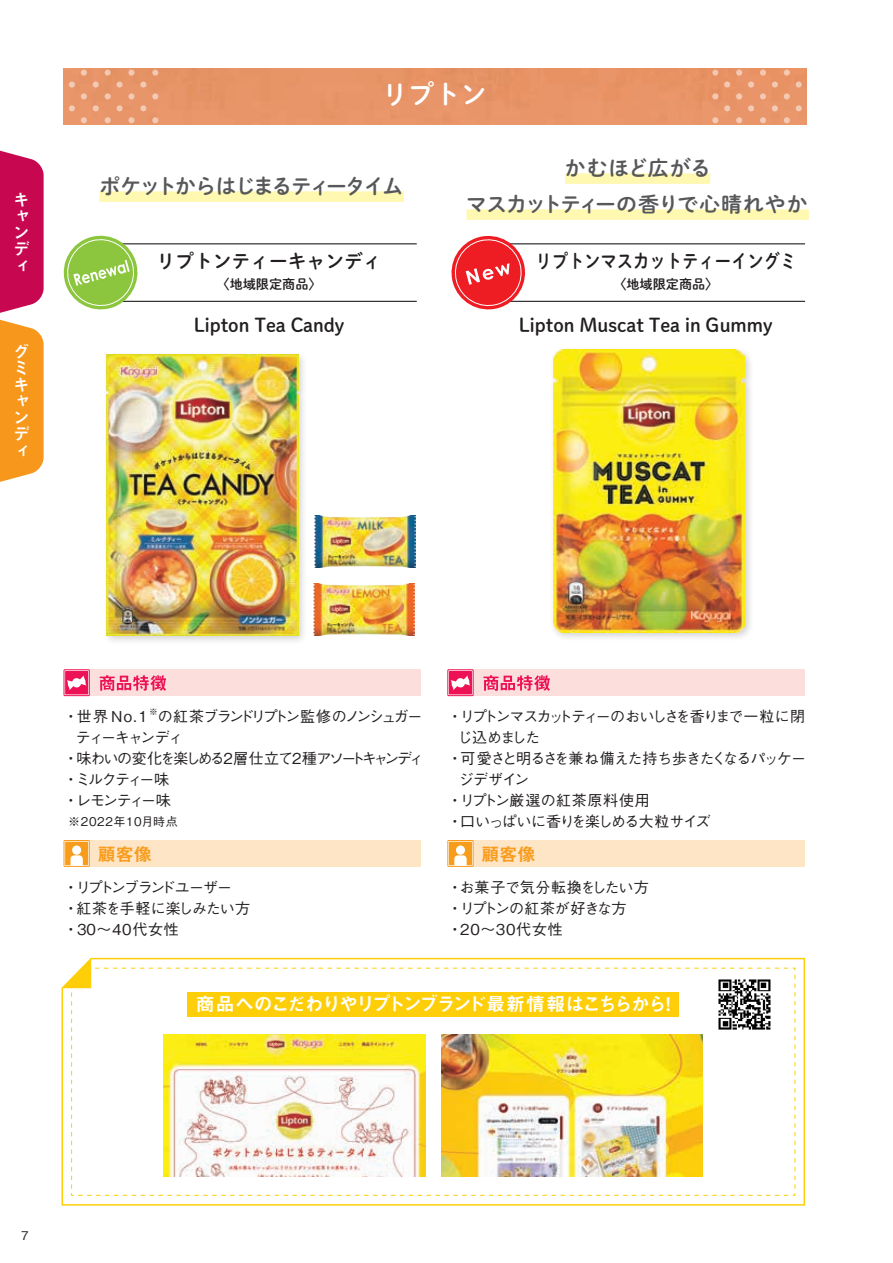
<style>
.page{position:relative;width:893px;height:1263px;background:#fff}
.page>*{position:absolute;margin:0;border:0;box-sizing:border-box;transform-origin:0 0}
.t1{font:26.25px "Shuei M Go Std B";color:#fff}
.t2{font:21px/36px "Shuei M Go Std B";letter-spacing:-.03em;color:#57585a;text-align:center}
.t3{font:21px "Shuei M Go Std B";letter-spacing:-.105em;color:#57585a}
.t4{font:18.9px "Midashi Go Pro MB31";letter-spacing:-.095em;color:#fff}
.t5{font:18.75px "Shuei M Go Std B";color:#231f20}
.t6{font:18.75px "Shuei M Go Std B";color:#231f20;scale:.87 1}
.t7{font:18px "Midashi Go Pro MB31";color:#f89c1c}
.t8{font:16.5px/16.5px "Midashi Go Pro MB31";color:#fff;text-align:justify}
.t9{font:500 15px/21px "Gothic BBB Pro";letter-spacing:-.075em;color:#231f20}
.t10{font:500 15px/21px "Gothic BBB Pro";letter-spacing:-.01em;color:#231f20}
.t11{font:500 15px "Gothic BBB Pro";letter-spacing:-.125em;color:#231f20}
.t12{font:500 15px "Gothic BBB Pro";letter-spacing:-.13em;color:#231f20}
.t13{font:500 15px "Gothic BBB Pro";letter-spacing:-.15em;color:#231f20}
.t14{font:500 15px "Gothic BBB Pro";letter-spacing:.035em;color:#231f20}
.t15{font:500 15px "Gothic BBB Pro";letter-spacing:-.12em;color:#231f20}
.t16{font:500 15px "Gothic BBB Pro";letter-spacing:-.11em;color:#231f20}
.t17{font:13.2px "Shuei M Go Std B";color:#231f20}
.t18{font:500 12px "Gothic BBB Pro";letter-spacing:.05em;color:#231f20}
.t19{font:500 8.7px "Gothic BBB Pro";color:#231f20}
</style>
<div class="page">
<div style="left:64px;top:68px;width:743px;height:57px;background:#e79569"></div>
<svg style="left:712px;top:70px;width:6px;height:6px"></svg>
<svg style="left:712px;top:93px;width:6px;height:6px"></svg>
<svg style="left:712px;top:117px;width:6px;height:6px"></svg>
<svg style="left:736px;top:70px;width:6px;height:6px"></svg>
<div style="left:724px;top:81px;width:6px;height:7px;background:#f3c8b1;border-radius:50%"></div>
<svg style="left:736px;top:93px;width:6px;height:6px"></svg>
<svg style="left:724px;top:105px;width:6px;height:6px"></svg>
<svg style="left:736px;top:117px;width:6px;height:6px"></svg>
<svg style="left:760px;top:70px;width:6px;height:6px"></svg>
<div style="left:748px;top:81px;width:6px;height:7px;background:#f4c9b3;border-radius:50%"></div>
<svg style="left:760px;top:93px;width:6px;height:6px"></svg>
<svg style="left:748px;top:105px;width:6px;height:6px"></svg>
<svg style="left:760px;top:117px;width:6px;height:6px"></svg>
<svg style="left:784px;top:70px;width:6px;height:6px"></svg>
<div style="left:772px;top:81px;width:6px;height:7px;background:#f3c8b1;border-radius:50%"></div>
<svg style="left:784px;top:93px;width:6px;height:6px"></svg>
<div style="left:796px;top:81px;width:6px;height:7px;background:#f1c8b2;border-radius:50%"></div>
<svg style="left:772px;top:105px;width:6px;height:6px"></svg>
<svg style="left:784px;top:117px;width:6px;height:6px"></svg>
<svg style="left:796px;top:105px;width:6px;height:6px"></svg>
<svg style="left:152px;top:117px;width:6px;height:6px"></svg>
<svg style="left:152px;top:93px;width:6px;height:6px"></svg>
<svg style="left:152px;top:70px;width:6px;height:6px"></svg>
<div style="left:128px;top:117px;width:7px;height:6px;background:#f2c9b3;border-radius:50%"></div>
<svg style="left:140px;top:105px;width:6px;height:6px"></svg>
<svg style="left:128px;top:93px;width:7px;height:6px"></svg>
<svg style="left:140px;top:81px;width:6px;height:7px"></svg>
<svg style="left:128px;top:70px;width:7px;height:6px"></svg>
<svg style="left:105px;top:117px;width:6px;height:6px"></svg>
<svg style="left:117px;top:105px;width:6px;height:6px"></svg>
<svg style="left:105px;top:93px;width:6px;height:6px"></svg>
<svg style="left:117px;top:81px;width:6px;height:7px"></svg>
<svg style="left:105px;top:70px;width:6px;height:6px"></svg>
<svg style="left:81px;top:117px;width:6px;height:6px"></svg>
<svg style="left:93px;top:105px;width:6px;height:6px"></svg>
<svg style="left:81px;top:93px;width:6px;height:6px"></svg>
<svg style="left:69px;top:105px;width:6px;height:6px"></svg>
<div style="left:93px;top:81px;width:6px;height:7px;background:#f2c9b3;border-radius:50%"></div>
<svg style="left:81px;top:70px;width:6px;height:6px"></svg>
<div style="left:69px;top:81px;width:6px;height:7px;background:#f3cab4;border-radius:50%"></div>
<hr style="left:117px;top:301px;width:300px;height:1px;background:#231f20">
<hr style="left:119px;top:243px;width:298px;height:1px;background:#231f20">
<hr style="left:505px;top:301px;width:300px;height:1px;background:#231f20">
<hr style="left:507px;top:243px;width:298px;height:1px;background:#231f20">
<div style="left:103px;top:351px;width:205px;height:294px;background:#231f20;opacity:.2"></div>
<img style="left:107px;top:355px;width:191px;height:281px">
<div style="left:549px;top:346px;width:205px;height:296px;background:#231f20;opacity:.2"></div>
<img style="left:553px;top:350px;width:192px;height:282px">
<div style="left:99px;top:191px;width:305px;height:11px;background:#fff8b0"></div>
<div style="left:565px;top:173px;width:145px;height:11px;background:#fff8b0"></div>
<div style="left:466px;top:209px;width:343px;height:11px;background:#fff8b0"></div>
<svg style="left:63px;top:235px;width:78px;height:75px"></svg>
<svg style="left:61px;top:957px;width:745px;height:249px"></svg>
<svg style="left:62px;top:958px;width:734px;height:238px"></svg>
<div style="left:187px;top:992px;width:492px;height:24px;background:#fece08"></div>
<svg style="left:451px;top:235px;width:78px;height:75px"></svg>
<div style="left:85px;top:669px;width:336px;height:27px;background:#fcdfdc"></div>
<svg style="left:100px;top:675px;width:66px;height:16px"></svg>
<div style="left:64px;top:669px;width:26px;height:27px;border:1px solid #ed1255"></div>
<div style="left:65px;top:671px;width:23px;height:23px;background:#ed1255"></div>
<svg style="left:67px;top:675px;width:20px;height:15px"></svg>
<div style="left:469px;top:669px;width:336px;height:27px;background:#fcdfdc"></div>
<svg style="left:483px;top:675px;width:67px;height:16px"></svg>
<div style="left:448px;top:669px;width:25px;height:27px;border:1px solid #ed1255"></div>
<div style="left:449px;top:671px;width:23px;height:23px;background:#ed1255"></div>
<svg style="left:451px;top:675px;width:19px;height:15px"></svg>
<div style="left:84px;top:840px;width:337px;height:26px;background:#fee5c6"></div>
<div style="left:64px;top:840px;width:25px;height:26px;border:1px solid #f89c1c"></div>
<div style="left:65px;top:842px;width:23px;height:23px;background:#f89c1c"></div>
<div style="left:72px;top:845px;width:9px;height:10px;background:#fff;border-radius:50%"></div>
<svg style="left:70px;top:855px;width:13px;height:11px"></svg>
<div style="left:468px;top:840px;width:337px;height:26px;background:#fee5c6"></div>
<div style="left:448px;top:840px;width:25px;height:26px;border:1px solid #f89c1c"></div>
<div style="left:449px;top:842px;width:23px;height:23px;background:#f89c1c"></div>
<div style="left:456px;top:845px;width:9px;height:10px;background:#fff;border-radius:50%"></div>
<svg style="left:454px;top:855px;width:13px;height:11px"></svg>
<img style="left:314px;top:515px;width:102px;height:53px">
<img style="left:313px;top:583px;width:102px;height:53px">
<img style="left:164px;top:1034px;width:261px;height:142px">
<img style="left:441px;top:1034px;width:262px;height:142px">
<img style="left:713px;top:972px;width:63px;height:64px">
<svg style="left:0;top:150px;width:44px;height:332px;background:#e2634d"></svg>
<p class="t8" style="left:13px;top:189px;width:18px">キャンディ</p>
<p class="t8" style="left:13px;top:341px;width:18px;text-align:left">グミキャンディ</p>
<h1 class="t1" style="left:382px;top:75px;width:106px">リプトン</h1>
<h2 class="t3" style="left:99px;top:170px;width:305px">ポケットからはじまるティータイム</h2>
<p class="t5" style="left:157px;top:247px;width:226px">リプトンティーキャンディ</p>
<p class="t17" style="left:217px;top:274px;width:106px">〈地域限定商品〉</p>
<h2 class="t2" style="left:466px;top:149px;width:343px">かむほど広がる<br>マスカットティーの香りで心晴れやか</h2>
<p class="t6" style="left:535px;top:247px;width:301px">リプトンマスカットティーイングミ</p>
<p class="t17" style="left:613px;top:274px;width:106px">〈地域限定商品〉</p>
<p class="t5" style="left:194px;top:311px;width:152px">Lipton Tea Candy</p>
<p class="t5" style="left:519px;top:311px;width:255px">Lipton Muscat Tea in Gummy</p>
<p class="t9" style="left:64px;top:704px;width:86px">・世界 No.1</p>
<p class="t19" style="left:149px;top:704px;width:10px">※</p>
<p class="t13" style="left:158px;top:704px;width:266px">の紅茶ブランドリプトン監修のノンシュガー</p>
<p class="t15" style="left:76px;top:725px;width:109px">ティーキャンディ</p>
<p class="t12" style="left:64px;top:746px;width:362px">・味わいの変化を楽しめる2 層仕立て2種アソートキャンディ</p>
<p class="t11" style="left:64px;top:767px;width:107px">・ミルクティー味</p>
<p class="t16" style="left:64px;top:788px;width:109px">・レモンティー味</p>
<p class="t18" style="left:68px;top:812px;width:111px">※2022年10月時点</p>
<p class="t11" style="left:447px;top:704px;width:359px">・リプトンマスカットティーのおいしさを香りまで一粒に閉</p>
<p class="t9" style="left:458px;top:725px;width:84px">じ込めました</p>
<p class="t9" style="left:447px;top:746px;width:360px">・可愛さと明るさを兼ね備えた持ち歩きたくなるパッケー</p>
<p class="t9" style="left:459px;top:767px;width:72px">ジデザイン</p>
<p class="t14" style="left:447px;top:788px;width:204px">・リプトン厳選の紅茶原料使用</p>
<p class="t9" style="left:447px;top:809px;width:265px">・口いっぱいに香りを楽しめる大粒サイズ</p>
<p class="t7" style="left:98px;top:839px;width:55px">顧客像</p>
<p class="t7" style="left:481px;top:839px;width:55px">顧客像</p>
<p class="t9" style="left:64px;top:875px;width:188px">・リプトンブランドユーザー・紅茶を手軽に楽しみたい方・30～40代女性</p>
<p class="t10" style="left:447px;top:875px;width:203px">・お菓子で気分転換をしたい方・リプトンの紅茶が好きな方・20～30代女性</p>
<p class="t4" style="left:196px;top:989px;width:483px">商品へのこだわりやリプトンブランド最新情報はこちらから！</p>
<p class="t18" style="left:21px;top:1226px;width:9px">7</p>
</div>
